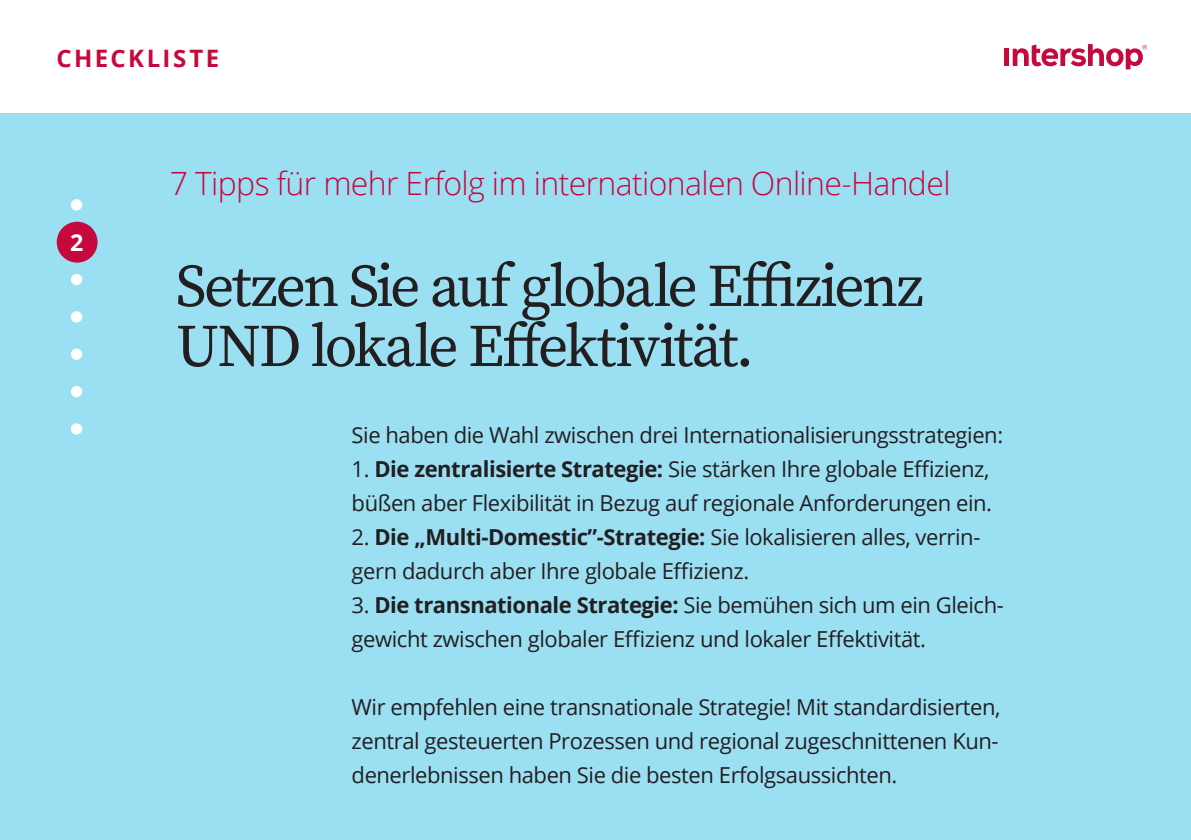
<style>
.page{position:relative;width:1191px;height:840px;background:#fff}
.page>*{position:absolute;margin:0;border:0;box-sizing:border-box;transform-origin:0 0}
.t1{font:60px/60px "Source Serif Variable";letter-spacing:-.045em;color:#231f20}
.t2{font:300 32px "Open Sans";letter-spacing:-.02em;color:#c5083d}
.t3{font:700 24px "Open Sans";letter-spacing:.095em;color:#c5083d}
.t4{font:700 23.2px "Open Sans";color:#fff}
.t5{font:22px/34px "Open Sans";letter-spacing:-.02em;color:#231f20}
.s1{font-weight:700}
</style>
<div class="page">
<div style="left:0;top:113px;width:1191px;height:726px;background:#9bdff3"></div>
<div style="left:71px;top:385px;width:11px;height:12px;background:#fff;border-radius:50%"></div>
<div style="left:71px;top:311px;width:11px;height:11px;background:#fff;border-radius:50%"></div>
<div style="left:71px;top:274px;width:11px;height:11px;background:#fff;border-radius:50%"></div>
<div style="left:71px;top:423px;width:11px;height:11px;background:#fff;border-radius:50%"></div>
<div style="left:71px;top:348px;width:11px;height:12px;background:#fff;border-radius:50%"></div>
<div style="left:71px;top:199px;width:11px;height:11px;background:#fff;border-radius:50%"></div>
<div style="left:57px;top:221px;width:41px;height:41px;background:#c5083d;border-radius:50%"></div>
<div style="left:1004px;top:49px;width:5px;height:17px;background:#c5083d"></div>
<svg style="left:1012px;top:44px;width:135px;height:25px"></svg>
<p class="t3" style="left:56px;top:41px;width:164px">CHECKLISTE</p>
<p class="t4" style="left:70px;top:226px;width:15px">2</p>
<h2 class="t2" style="left:170px;top:161px;width:782px">7 Tipps für mehr Erfolg im internationalen Online-Handel</h2>
<h1 class="t1" style="left:176px;top:256px;width:749px">Setzen Sie auf globale Effizienz<br>UND lokale Effektivität.</h1>
<p class="t5" style="left:351px;top:417px;width:653px">Sie haben die Wahl zwischen drei Internationalisierungsstrategien:</p>
<p class="t5" style="left:351px;top:451px;width:642px">1. <span class="s1">Die zentralisierte Strategie:</span> Sie stärken Ihre globale Effizienz, büßen aber Flexibilität in Bezug auf regionale Anforderungen ein.</p>
<p class="t5" style="left:351px;top:519px;width:630px">2. <span class="s1">Die „Multi-Domestic”-Strategie:</span> Sie lokalisieren alles, verrin&shy;gern dadurch aber Ihre globale Effizienz.</p>
<p class="t5" style="left:351px;top:587px;width:653px">3. <span class="s1">Die transnationale Strategie:</span> Sie bemühen sich um ein Gleich&shy;gewicht zwischen globaler Effizienz und lokaler Effektivität.</p>
<p class="t5" style="left:351px;top:689px;width:650px;text-align:justify">Wir empfehlen eine transnationale Strategie! Mit standardisierten, zentral gesteuerten Prozessen und regional zugeschnittenen Kun&shy;denerlebnissen haben Sie die besten Erfolgsaussichten.</p>
</div>
